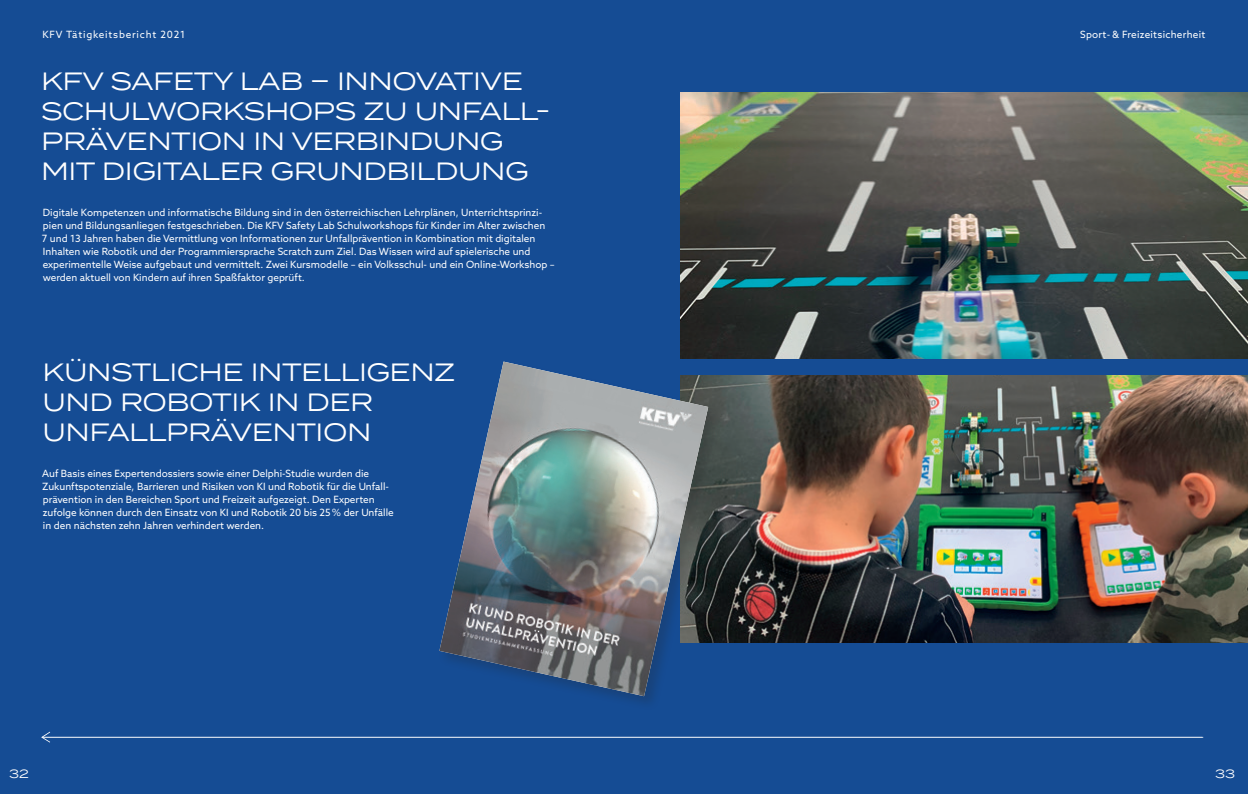
<style>
.page{position:relative;width:1248px;height:794px;background:#fff}
.page>*{position:absolute;margin:0;border:0;box-sizing:border-box;transform-origin:0 0}
.t1{font:25px/30px "Termina";letter-spacing:-.02em;color:#fff}
.t2{font:12px "Termina";color:#fff}
.t3{font:10px/13px "Azo Sans";color:#fff}
.t4{font:10px "Azo Sans";letter-spacing:.025em;color:#fff}
.t5{font:10px "Azo Sans";letter-spacing:.08em;color:#fff}
</style>
<div class="page">
<div style="left:0;top:0;width:1247px;height:794px;background:#154c94"></div>
<img style="left:680px;top:92px;width:567px;height:267px">
<img style="left:722px;top:376px;width:525px;height:266px">
<div style="left:438px;top:360px;width:284px;height:351px;background:#231f20;opacity:.21"></div>
<img style="left:439px;top:361px;width:269px;height:335px">
<svg style="left:41px;top:731px;width:9px;height:11px"></svg>
<hr style="left:42px;top:737px;width:1161px;height:1px;background:#fff">
<svg style="left:1196px;top:736px;width:8px;height:2px"></svg>
<p class="t5" style="left:43px;top:28px;width:144px">KFV Tätigkeitsbericht 2021</p>
<h1 class="t1" style="left:41px;top:65px;width:511px">KFV SAFETY LAB – INNOVATIVE<br>SCHULWORKSHOPS ZU UNFALL-<br>PRÄVENTION IN VERBINDUNG<br>MIT DIGITALER GRUNDBILDUNG</h1>
<p class="t3" style="left:42px;top:206px;width:514px">Digitale Kompetenzen und informatische Bildung sind in den österreichischen Lehrplänen, Unterrichtsprinzi&shy;pien und Bildungsanliegen festgeschrieben. Die KFV Safety Lab Schulworkshops für Kinder im Alter zwischen<br>7 und 13 Jahren haben die Vermittlung von Informationen zur Unfallprävention in Kombination mit digitalen Inhalten wie Robotik und der Programmiersprache Scratch zum Ziel. Das Wissen wird auf spielerische und experimentelle Weise aufgebaut und vermittelt. Zwei Kursmodelle – ein Volksschul- und ein Online-Workshop – werden aktuell von Kindern auf ihren Spaßfaktor geprüft.</p>
<h1 class="t1" style="left:43px;top:356px;width:414px">KÜNSTLICHE INTELLIGENZ<br>UND ROBOTIK IN DER<br>UNFALLPRÄVENTION</h1>
<p class="t3" style="left:42px;top:467px;width:353px">Auf Basis eines Expertendossiers sowie einer Delphi-Studie wurden die Zukunftspotenziale, Barrieren und Risiken von KI und Robotik für die Unfall&shy;prävention in den Bereichen Sport und Freizeit aufgezeigt. Den Experten zufolge können durch den Einsatz von KI und Robotik 20 bis 25% der Unfälle in den nächsten zehn Jahren verhindert werden.</p>
<p class="t4" style="left:1080px;top:28px;width:127px">Sport- &amp; Freizeitsicherheit</p>
<p class="t2" style="left:9px;top:764px;width:21px">32</p>
<p class="t2" style="left:1215px;top:764px;width:22px">33</p>
</div>
